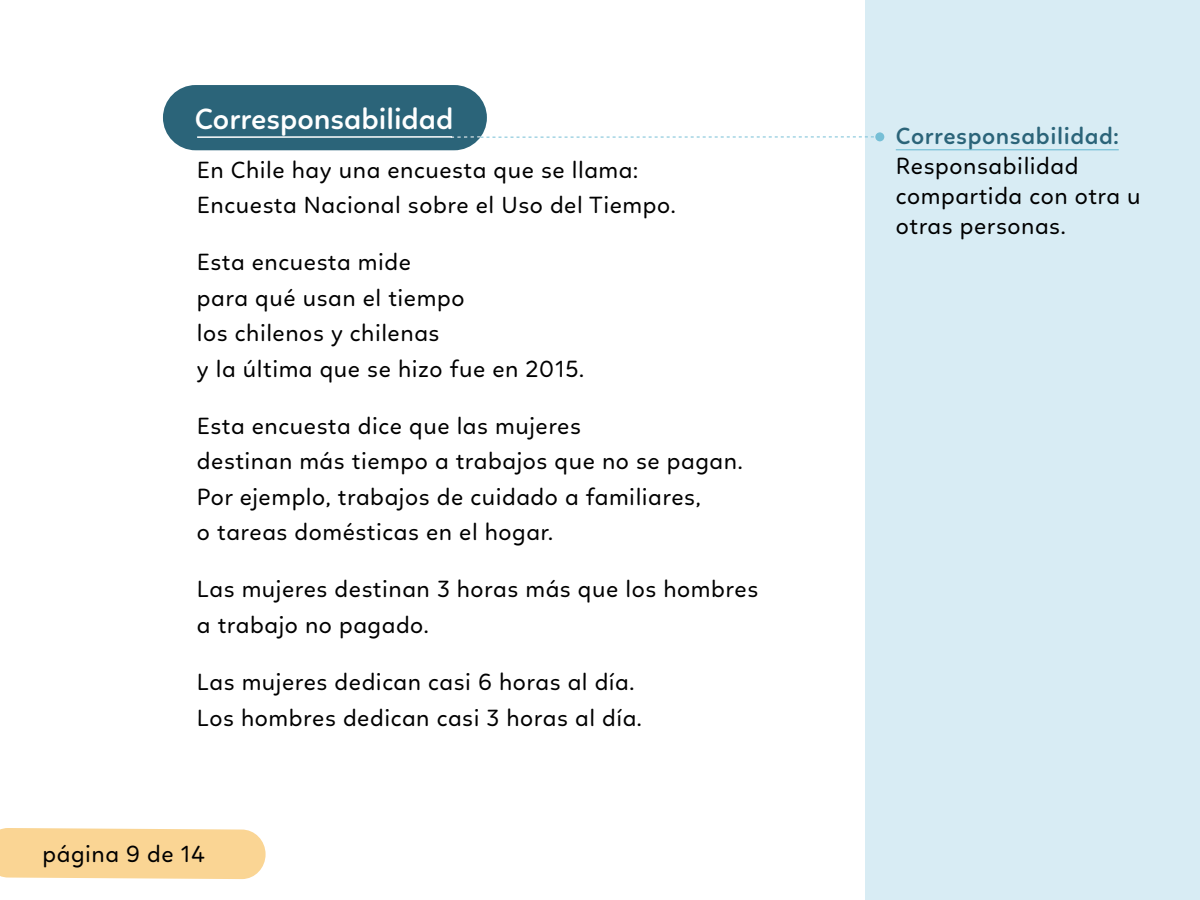
<style>
.page{position:relative;width:1200px;height:900px;background:#fff}
.page>*{position:absolute;margin:0;border:0;box-sizing:border-box;transform-origin:0 0}
.t1{font:600 30px "Linotte";color:#fff}
.cita{font:24px/35.5px "Linotte";letter-spacing:.025em;color:#000}
.cita-2{font:600 24px "Linotte";letter-spacing:.025em;color:#2b6479}
.txt{font:24px "Linotte";letter-spacing:.025em;color:#000}
</style>
<div class="page">
<div style="left:866px;top:0;width:334px;height:900px;background:#d8ecf4"></div>
<div style="left:163px;top:85px;width:324px;height:65px;background:#2b6479;border-radius:33px"></div>
<div style="left:875px;top:132px;width:9px;height:9px;background:#76bfd6;border-radius:50%"></div>
<hr style="left:197px;top:136px;width:255px;height:2px;background:#fff">
<svg style="left:451px;top:137px;width:425px;height:1px"></svg>
<hr style="left:896px;top:149px;width:223px;height:1px;background:#76bfd6">
<div style="left:0;top:828px;width:266px;height:51px;background:#fad594"></div>
<h1 class="t1" style="left:195px;top:101px;width:260px">Corresponsabilidad</h1>
<p class="cita" style="left:197px;top:152px;width:480px">En Chile hay una encuesta que se llama:<br>Encuesta Nacional sobre el Uso del Tiempo.</p>
<p class="cita" style="left:197px;top:244px;width:388px">Esta encuesta mide<br>para qué usan el tiempo<br>los chilenos y chilenas<br>y la última que se hizo fue en 2015.</p>
<p class="cita" style="left:197px;top:408px;width:547px">Esta encuesta dice que las mujeres<br>destinan más tiempo a trabajos que no se pagan.<br>Por ejemplo, trabajos de cuidado a familiares,<br>o tareas domésticas en el hogar.</p>
<p class="cita" style="left:197px;top:571px;width:563px">Las mujeres destinan 3 horas más que los hombres a trabajo no pagado.</p>
<p class="cita" style="left:197px;top:664px;width:446px">Las mujeres dedican casi 6 horas al día.<br>Los hombres dedican casi 3 horas al día.</p>
<p class="txt" style="left:43px;top:840px;width:164px">página 9 de 14</p>
<p class="cita-2" style="left:896px;top:122px;width:224px">Corresponsabilidad:</p>
<p class="cita" style="left:896px;top:151px;width:246px;line-height:30px">Responsabilidad compartida con otra u otras personas.</p>
</div>
